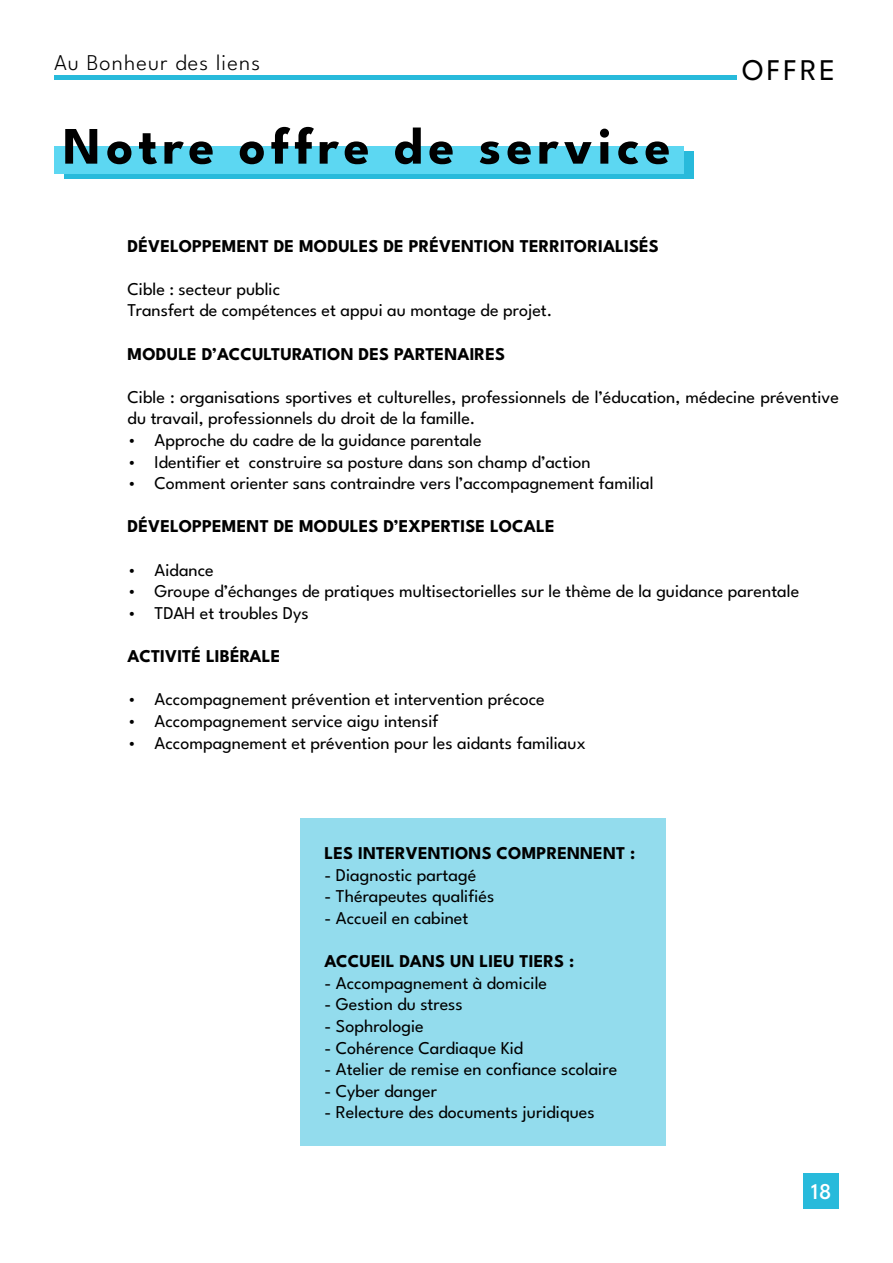
<style>
.page{position:relative;width:893px;height:1263px;background:#fff}
.page>*{position:absolute;margin:0;border:0;box-sizing:border-box;transform-origin:0 0}
.t1{font:700 52.5px "League Spartan";letter-spacing:.1em;color:#000}
.t2{font:30px "League Spartan";letter-spacing:.1em;color:#000}
.t3{font:300 22.5px "League Spartan";letter-spacing:.05em;color:#000}
.t4{font:500 22.5px "League Spartan";color:#fff}
.t5{font:18px/21.6px "League Spartan";color:#000}
.t6{font:700 18px "League Spartan";letter-spacing:.005em;color:#000}
</style>
<div class="page">
<div style="left:804px;top:1174px;width:35px;height:35px;background:#28badb"></div>
<div style="left:300px;top:819px;width:366px;height:327px;background:#93dced"></div>
<div style="left:64px;top:151px;width:629px;height:28px;background:#28badb"></div>
<div style="left:54px;top:146px;width:629px;height:28px;background:#5cd7f2"></div>
<hr style="left:54px;top:75px;width:682px;height:4px;background:#28badb">
<p class="t3" style="left:54px;top:46px;width:208px">Au Bonheur des liens</p>
<h1 class="t1" style="left:63px;top:105px;width:609px">Notre offre de service</h1>
<h2 class="t2" style="left:742px;top:47px;width:95px">OFFRE</h2>
<p class="t6" style="left:128px;top:231px;width:533px">DÉVELOPPEMENT DE MODULES DE PRÉVENTION TERRITORIALISÉS</p>
<p class="t5" style="left:128px;top:276px;width:426px">Cible : secteur public<br>Transfert de compétences et appui au montage de projet.</p>
<p class="t6" style="left:128px;top:339px;width:379px">MODULE D’ACCULTURATION DES PARTENAIRES</p>
<p class="t5" style="left:128px;top:384px;width:713px">Cible : organisations sportives et culturelles, professionnels de l’éducation, médecine préventive du travail, professionnels du droit de la famille.</p>
<p class="t5" style="left:128px;top:428px;width:356px">• Approche du cadre de la guidance parentale</p>
<p class="t5" style="left:128px;top:449px;width:465px">• Identifier et construire sa posture dans son champ d’action</p>
<p class="t5" style="left:128px;top:471px;width:527px">• Comment orienter sans contraindre vers l’accompagnement familial</p>
<p class="t6" style="left:128px;top:512px;width:428px">DÉVELOPPEMENT DE MODULES D’EXPERTISE LOCALE</p>
<p class="t5" style="left:128px;top:557px;width:88px">• Aidance</p>
<p class="t5" style="left:128px;top:579px;width:673px">• Groupe d’échanges de pratiques multisectorielles sur le thème de la guidance parentale</p>
<p class="t5" style="left:128px;top:600px;width:183px">• TDAH et troubles Dys</p>
<p class="t6" style="left:128px;top:642px;width:154px">ACTIVITÉ LIBÉRALE</p>
<p class="t5" style="left:128px;top:687px;width:419px">• Accompagnement prévention et intervention précoce</p>
<p class="t5" style="left:128px;top:708px;width:312px">• Accompagnement service aigu intensif</p>
<p class="t5" style="left:128px;top:730px;width:460px">• Accompagnement et prévention pour les aidants familiaux</p>
<p class="t6" style="left:325px;top:839px;width:312px">LES INTERVENTIONS COMPRENNENT :</p>
<p class="t5" style="left:325px;top:862px;width:153px">- Diagnostic partagé</p>
<p class="t5" style="left:325px;top:884px;width:171px">- Thérapeutes qualifiés</p>
<p class="t5" style="left:325px;top:905px;width:145px">- Accueil en cabinet</p>
<p class="t6" style="left:325px;top:947px;width:251px">ACCUEIL DANS UN LIEU TIERS :</p>
<p class="t5" style="left:325px;top:970px;width:224px">- Accompagnement à domicile</p>
<p class="t5" style="left:325px;top:992px;width:140px">- Gestion du stress</p>
<p class="t5" style="left:325px;top:1013px;width:101px">- Sophrologie</p>
<p class="t5" style="left:325px;top:1035px;width:200px">- Cohérence Cardiaque Kid</p>
<p class="t5" style="left:325px;top:1057px;width:294px">- Atelier de remise en confiance scolaire</p>
<p class="t5" style="left:325px;top:1078px;width:114px">- Cyber danger</p>
<p class="t5" style="left:325px;top:1100px;width:272px">- Relecture des documents juridiques</p>
<p class="t4" style="left:811px;top:1174px;width:22px">18</p>
</div>
